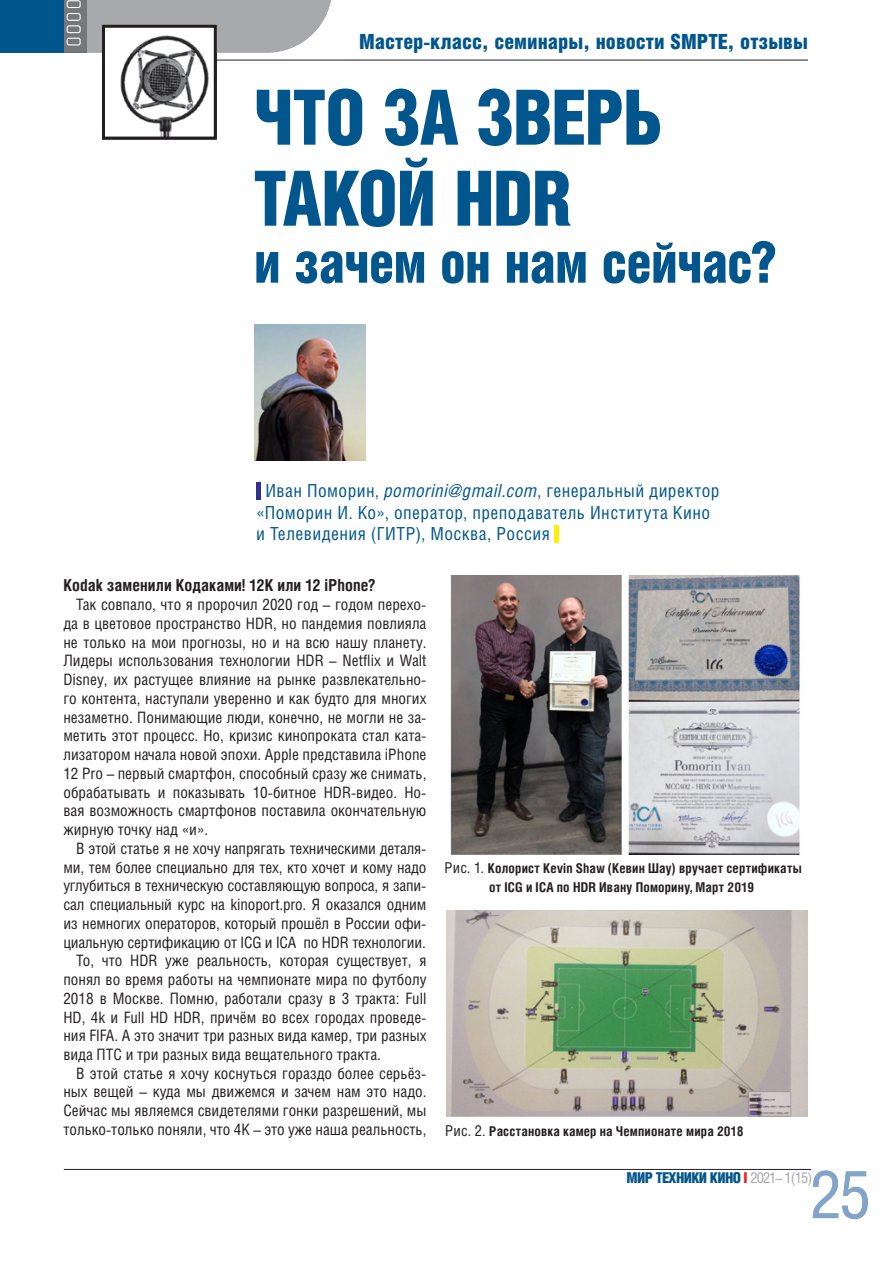
<style>
.page{position:relative;width:893px;height:1263px;background:#fff}
.page>*{position:absolute;margin:0;border:0;box-sizing:border-box;transform-origin:0 0}
.t1{font:76.5px/81px "Helios Cond Black C";letter-spacing:-.025em;color:#00568d;scale:.95 1}
.t2{font:66px "Helios Cond";color:#82a4c8}
.t3{font:57px "Helios Cond Black C";letter-spacing:-.02em;color:#00568d;scale:.95 1}
.t4{font:21px "Helios Cond Black C";color:#00568d}
.t5{font:18px/21.6px "Helios Cond";letter-spacing:.025em;color:#00568d}
.t6{font:700 16.5px "Helios Cond";letter-spacing:.005em;color:#231f20}
.t7{font:15.75px/18.8px "Helios Cond";color:#231f20;text-align:justify}
.t8{font:15px "Helios Cond Black C";letter-spacing:-.04em;color:#00568d}
.t9{font:700 13.5px/18.8px "Helios Cond";letter-spacing:.015em;color:#231f20;text-align:center}
.s1{font-style:italic}
.s2{font-weight:400;font-size:15px}
.s3{color:#ee1d23}
.s4{font-family:"Helios Cond";color:#a8a9ad}
</style>
<div class="page">
<hr style="left:64px;top:1169px;width:747px;height:1px;background:#231f20">
<hr style="left:102px;top:60px;width:706px;height:1px;background:#231f20">
<svg style="left:0;top:0;width:331px;height:53px;background:#8297a7"></svg>
<img style="left:106px;top:29px;width:107px;height:107px">
<div style="left:102px;top:25px;width:115px;height:115px;border:3px solid #231f20"></div>
<img style="left:450px;top:575px;width:350px;height:279px">
<img style="left:447px;top:910px;width:361px;height:206px">
<img style="left:255px;top:325px;width:110px;height:136px">
<hr style="left:256px;top:482px;width:4px;height:17px;background:#2f3092">
<hr style="left:555px;top:525px;width:4px;height:17px;background:#fff101">
<h3 class="t4" style="left:359px;top:29px;width:450px">Мастер-класс, семинары, новости SMPTE, отзывы</h3>
<h1 class="t1" style="left:254px;top:76px;width:432px">ЧТО ЗА ЗВЕРЬ<br>ТАКОЙ HDR</h1>
<h3 class="t3" style="left:254px;top:230px;width:553px">и зачем он нам сейчас?</h3>
<p class="t5" style="left:256px;top:480px;width:465px;text-indent:9px">Иван Поморин, <span class="s1">pomorini@gmail.com</span>, генеральный директор «Поморин И. Ко», оператор, преподаватель Института Кино и Телевидения (ГИТР), Москва, Россия</p>
<p class="t6" style="left:63px;top:576px;width:314px">Kodak заменили Кодаками! 12K или 12 iPhone?</p>
<p class="t7" style="left:63px;top:595px;width:365px;text-indent:13px">Так совпало, что я пророчил 2020 год – годом перехо&shy;да в цветовое пространство HDR, но пандемия повлияла не только на мои прогнозы, но и на всю нашу планету.<br>Лидеры использования технологии HDR – Netflix и Walt Disney, их растущее влияние на рынке развлекательно&shy;го контента, наступали уверенно и как будто для многих незаметно. Понимающие люди, конечно, не могли не за&shy;метить этот процесс. Но, кризис кинопроката стал ката&shy;лизатором начала новой эпохи. Apple представила iPhone 12 Pro – первый смартфон, способный сразу же снимать, обрабатывать и показывать 10-битное HDR-видео. Но&shy;вая возможность смартфонов поставила окончательную жирную точку над «и».</p>
<p class="t7" style="left:76px;top:838px;width:352px">В этой статье я не хочу напрягать техническими деталя-</p>
<p class="t7" style="left:63px;top:857px;width:365px">ми, тем более специально для тех, кто хочет и кому надо</p>
<p class="t7" style="left:63px;top:876px;width:365px">углубиться в техническую составляющую вопроса, я запи-</p>
<p class="t7" style="left:63px;top:895px;width:365px">сал специальный курс на kinoport.pro. Я оказался одним</p>
<p class="t7" style="left:63px;top:913px;width:365px">из немногих операторов, который прошёл в России офи-</p>
<p class="t7" style="left:63px;top:932px;width:364px">циальную сертификацию от ICG и ICA по HDR технологии.</p>
<p class="t7" style="left:76px;top:951px;width:352px">То, что HDR уже реальность, которая существует, я</p>
<p class="t7" style="left:63px;top:970px;width:365px">понял во время работы на чемпионате мира по футболу</p>
<p class="t7" style="left:63px;top:988px;width:365px">2018 в Москве. Помню, работали сразу в 3 тракта: Full</p>
<p class="t7" style="left:63px;top:1007px;width:365px">HD, 4k и Full HD HDR, причём во всех городах проведе-</p>
<p class="t7" style="left:63px;top:1026px;width:365px">ния FIFA. А это значит три разных вида камер, три разных</p>
<p class="t7" style="left:63px;top:1045px;width:319px">вида ПТС и три разных вида вещательного тракта.</p>
<p class="t7" style="left:76px;top:1063px;width:352px">В этой статье я хочу коснуться гораздо более серьёз-</p>
<p class="t7" style="left:63px;top:1082px;width:365px">ных вещей – куда мы движемся и зачем нам это надо.</p>
<p class="t7" style="left:63px;top:1101px;width:365px">Сейчас мы являемся свидетелями гонки разрешений, мы</p>
<p class="t7" style="left:63px;top:1120px;width:365px">только-только поняли, что 4K – это уже наша реальность,</p>
<p class="t9" style="left:444px;top:858px;width:359px"><span class="s2">Рис. 1.</span> Колорист Kevin Shaw (Кевин Шау) вручает сертификаты от ICG и ICA по HDR Ивану Поморину, Март 2019</p>
<p class="t9" style="left:445px;top:1121px;width:300px"><span class="s2">Рис. 2.</span> Расстановка камер на Чемпионате мира 2018</p>
<h2 class="t2" style="left:810px;top:1155px;width:62px">25</h2>
<p class="t8" style="left:626px;top:1169px;width:187px">МИР ТЕХНИКИ КИНО <span class="s3">I</span> <span class="s4">2021– 1(15)</span></p>
</div>
